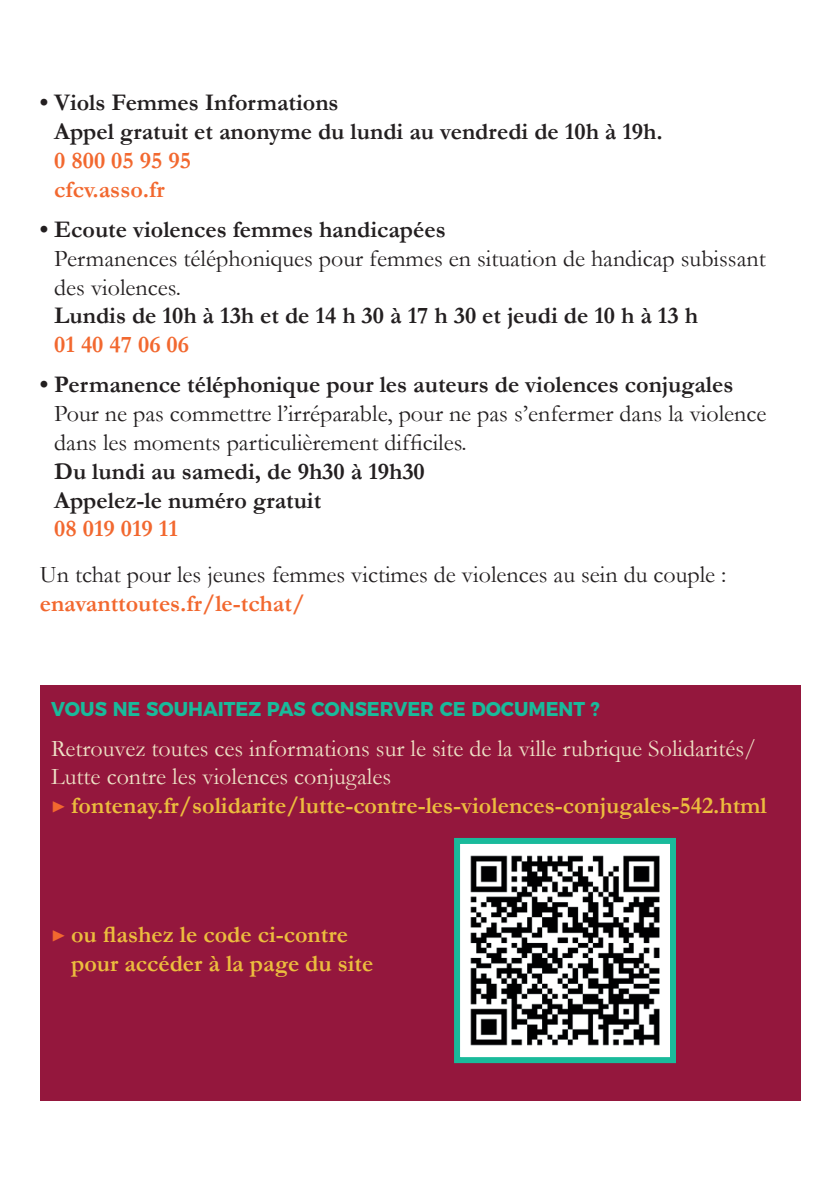
<style>
.page{position:relative;width:840px;height:1191px;background:#fff}
.page>*{position:absolute;margin:0;border:0;box-sizing:border-box;transform-origin:0 0}
.t1{font:700 24px/28.8px "Garamond";color:#231f20}
.t2{font:24px/28.8px "Garamond";color:#231f20}
.t3{font:24px/28.8px "Garamond";color:#ede1c5}
.t4{font:700 24px/28.8px "Garamond";color:#f2682f}
.t5{font:700 24px/28.8px "Garamond";color:#ecbd3e}
.t6{font:700 20px "Montserrat";color:#19ba9b;scale:.95 1}
.s1{font-family:"Minion Pro";color:#f2682f}
.s2{font-weight:700;color:#ecbd3e}
.s3{font-family:"Minion Pro";font-weight:400;color:#f2682f}
</style>
<div class="page">
<div style="left:40px;top:685px;width:759px;height:415px;background:#94173d"></div>
<img style="left:461px;top:845px;width:207px;height:211px">
<div style="left:454px;top:838px;width:221px;height:225px;border:6px solid #19ba9b"></div>
<p class="t1" style="left:54px;top:88px;width:609px;text-indent:-14px">• Viols Femmes Informations<br>Appel gratuit et anonyme du lundi au vendredi de 10h à 19h.</p>
<p class="t4" style="left:54px;top:146px;width:138px">0 800 05 95 95 cfcv.asso.fr</p>
<p class="t1" style="left:40px;top:214px;width:407px">• Ecoute violences femmes handicapées</p>
<p class="t2" style="left:54px;top:243px;width:712px">Permanences téléphoniques pour femmes en situation de handicap subissant des violences.</p>
<p class="t1" style="left:54px;top:301px;width:645px">Lundis de 10h à 13h et de 14 h 30 à 17 h 30 et jeudi de 10 h à 13 h</p>
<p class="t4" style="left:54px;top:330px;width:136px">01 40 47 06 06</p>
<p class="t1" style="left:40px;top:370px;width:695px">• Permanence téléphonique pour les auteurs de violences conjugales</p>
<p class="t2" style="left:54px;top:399px;width:713px">Pour ne pas commettre l’irréparable, pour ne pas s’enfermer dans la violence dans les moments particulièrement difficiles.</p>
<p class="t1" style="left:54px;top:456px;width:372px">Du lundi au samedi, de 9h30 à 19h30<br>Appelez-le numéro gratuit</p>
<p class="t4" style="left:54px;top:514px;width:125px">08 019 019 11</p>
<p class="t2" style="left:40px;top:560px;width:688px">Un tchat pour les jeunes femmes victimes de violences au sein du couple :</p>
<p class="t4" style="left:40px;top:588px;width:267px">enavanttoutes.fr/le-tchat/</p>
<p class="t6" style="left:51px;top:692px;width:579px">VOUS NE SOUHAITEZ PAS CONSERVER CE DOCUMENT ?</p>
<p class="t3" style="left:51px;top:733px;width:716px">Retrouvez toutes ces informations sur le site de la ville rubrique Solidarités/<br>Lutte contre les violences conjugales<br><span class="s1">▶</span> <span class="s2">fontenay.fr/solidarite/lutte-contre-les-violences-conjugales-542.html</span></p>
<p class="t5" style="left:71px;top:919px;width:303px;text-indent:-20px"><span class="s3">▶</span> ou flashez le code ci-contre pour accéder à la page du site</p>
</div>
